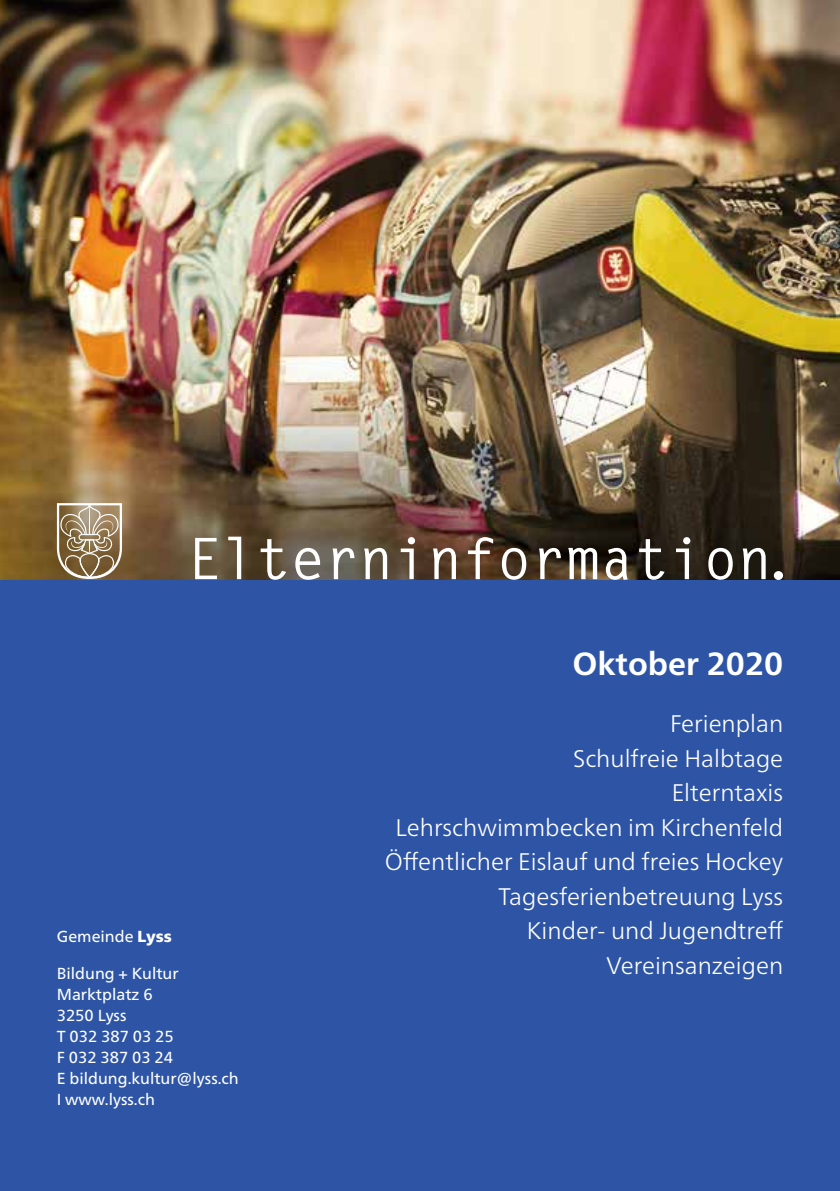
<style>
.page{position:relative;width:840px;height:1191px;background:#fff}
.page>*{position:absolute;margin:0;border:0;box-sizing:border-box;transform-origin:0 0}
.t1{font:700 57.2px "Letter Gothic Std";color:#fff}
.t2{font:700 32px "Frutiger Neue LT Pro";color:#fff}
.t3{font:300 24px/34.4px "Frutiger Neue LT Pro";color:#fff;text-align:right}
.t4{font:16px/21px "Frutiger Neue LT Pro";color:#fff}
.s1{font-weight:900}
</style>
<div class="page">
<img style="left:0;top:0;width:839px;height:580px">
<div style="left:0;top:580px;width:839px;height:611px;background:#2e55a5"></div>
<svg style="left:56px;top:502px;width:67px;height:78px;background:#a28d6f"></svg>
<div style="left:78px;top:534px;width:22px;height:6px;border:1px solid #fff;border-radius:3px"></div>
<h1 class="t1" style="left:187px;top:523px;width:609px">Elterninformation.</h1>
<p class="t4" style="left:57px;top:926px;width:117px">Gemeinde <span class="s1">Lyss</span></p>
<p class="t4" style="left:57px;top:963px;width:183px">Bildung + Kultur<br>Marktplatz 6<br>3250 Lyss<br>T 032 387 03 25<br>F 032 387 03 24<br>E bildung.kultur@lyss.ch<br>I www.lyss.ch</p>
<h2 class="t2" style="left:572px;top:645px;width:212px">Oktober 2020</h2>
<p class="t3" style="left:385px;top:706px;width:399px">Ferienplan<br>Schulfreie Halbtage<br>Elterntaxis<br>Lehrschwimmbecken im Kirchenfeld<br>Öffentlicher Eislauf und freies Hockey<br>Tagesferienbetreuung Lyss<br>Kinder- und Jugendtreff<br>Vereinsanzeigen</p>
</div>
